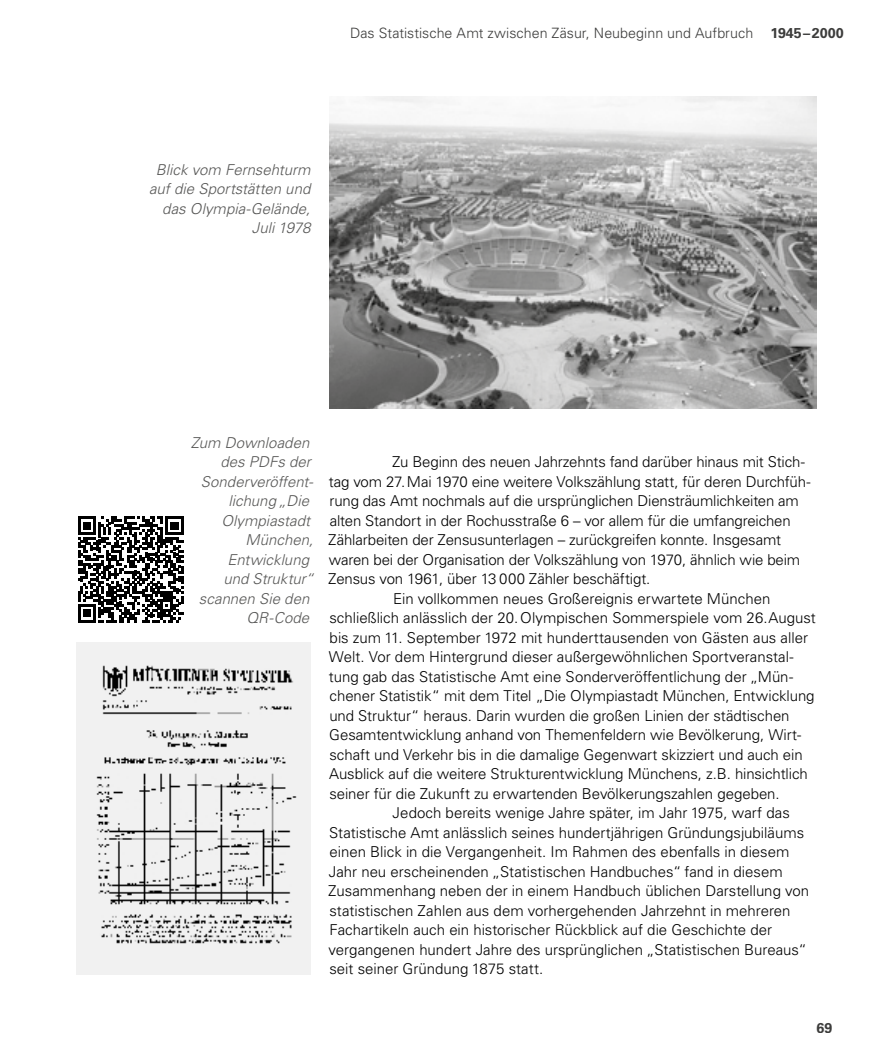
<style>
.page{position:relative;width:893px;height:1063px;background:#fff}
.page>*{position:absolute;margin:0;border:0;box-sizing:border-box;transform-origin:0 0}
.id11633{font:300 15px/19.5px "Univers LT Pro 45";letter-spacing:-.005em;color:#000}
.t1{font:italic 300 15px/19.5px "Univers LT Pro 45";color:#575756;text-align:right}
.t2{font:300 14.25px "Univers LT Pro 45";color:#3c3c3b}
.t3{font:700 14.25px "Univers LT Pro 65";color:#3c3c3b}
.s1{font-family:"Univers LT Pro 65";font-weight:700}
</style>
<div class="page">
<svg style="left:78px;top:517px;width:105px;height:105px"></svg>
<img style="left:77px;top:643px;width:233px;height:331px">
<img style="left:330px;top:97px;width:486px;height:312px">
<p class="t2" style="left:350px;top:24px;width:495px">Das Statistische Amt zwischen Zäsur, Neubeginn und Aufbruch <span class="s1">1945–2000</span></p>
<p class="t1" style="left:149px;top:160px;width:163px">Blick vom Fernsehturm auf die Sportstätten und das Olympia-Gelände,<br>Juli 1978</p>
<p class="t1" style="left:191px;top:433px;width:120px">Zum Downloaden</p>
<p class="t1" style="left:220px;top:452px;width:92px">des PDFs der</p>
<p class="t1" style="left:201px;top:472px;width:114px">Sonderveröffent-</p>
<p class="t1" style="left:228px;top:491px;width:82px">lichung „Die</p>
<p class="t1" style="left:221px;top:511px;width:90px">Olympiastadt</p>
<p class="t1" style="left:246px;top:530px;width:69px">München,</p>
<p class="t1" style="left:227px;top:550px;width:83px">Entwicklung</p>
<p class="t1" style="left:223px;top:569px;width:92px">und Struktur“</p>
<p class="t1" style="left:199px;top:589px;width:112px">scannen Sie den</p>
<p class="t1" style="left:246px;top:608px;width:64px">QR-Code</p>
<p class="id11633" style="left:328px;top:452px;width:484px;text-indent:64px">Zu Beginn des neuen Jahrzehnts fand darüber hinaus mit Stich&shy;tag vom 27.Mai 1970 eine weitere Volkszählung statt, für deren Durchfüh&shy;rung das Amt nochmals auf die ursprünglichen Diensträumlichkeiten am alten Standort in der Rochusstraße 6 – vor allem für die umfangreichen Zählarbeiten der Zensusunterlagen – zurückgreifen konnte. Insgesamt waren bei der Organisation der Volkszählung von 1970, ähnlich wie beim Zensus von 1961, über 13 000 Zähler beschäftigt.</p>
<p class="id11633" style="left:329px;top:588px;width:488px;text-indent:64px">Ein vollkommen neues Großereignis erwartete München schließlich anlässlich der 20.Olympischen Sommerspiele vom 26.August bis zum 11. September 1972 mit hunderttausenden von Gästen aus aller Welt. Vor dem Hintergrund dieser außergewöhnlichen Sportveranstal&shy;tung gab das Statistische Amt eine Sonderveröffentlichung der „Mün&shy;chener Statistik“ mit dem Titel „Die Olympiastadt München, Entwicklung und Struktur“ heraus. Darin wurden die großen Linien der städtischen Gesamtentwicklung anhand von Themenfeldern wie Bevölkerung, Wirt&shy;schaft und Verkehr bis in die damalige Gegenwart skizziert und auch ein Ausblick auf die weitere Strukturentwicklung Münchens, z.B. hinsichtlich seiner für die Zukunft zu erwartenden Bevölkerungszahlen gegeben.</p>
<p class="id11633" style="left:328px;top:803px;width:482px;text-indent:64px">Jedoch bereits wenige Jahre später, im Jahr 1975, warf das Statistische Amt anlässlich seines hundertjährigen Gründungsjubiläums einen Blick in die Vergangenheit. Im Rahmen des ebenfalls in diesem Jahr neu erscheinenden „Statistischen Handbuches“ fand in diesem Zusammenhang neben der in einem Handbuch üblichen Darstellung von statistischen Zahlen aus dem vorhergehenden Jahrzehnt in mehreren Fachartikeln auch ein historischer Rückblick auf die Geschichte der vergangenen hundert Jahre des ursprünglichen „Statistischen Bureaus“ seit seiner Gründung 1875 statt.</p>
<p class="t3" style="left:816px;top:1018px;width:17px">69</p>
</div>
